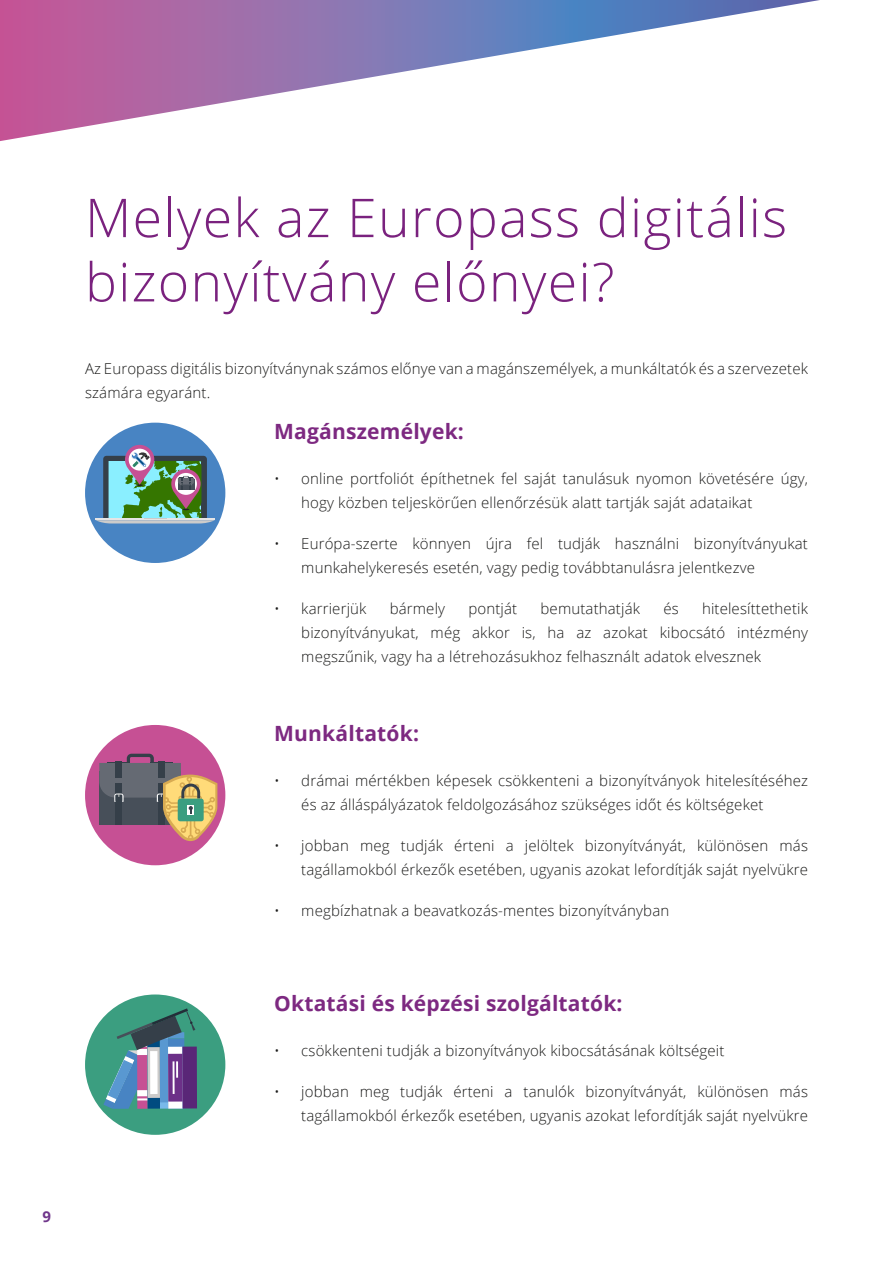
<style>
.page{position:relative;width:893px;height:1263px;background:#fff}
.page>*{position:absolute;margin:0;border:0;box-sizing:border-box;transform-origin:0 0}
.Page_Headings{font:300 53.55px/64.3px "Open Sans";letter-spacing:.025em;color:#7a227e}
.Sub_headings{font:700 21px "Open Sans";letter-spacing:.01em;color:#7d2981}
.Body{font:300 15px/24px "Open Sans";letter-spacing:.01em;color:#1b1b1a}
.t1{font:700 15px "Open Sans";color:#70368b}
</style>
<div class="page">
<svg style="left:0;top:0;width:820px;height:141px"></svg>
<div style="left:85px;top:423px;width:140px;height:140px;background:#4884c3;border-radius:50%"></div>
<div style="left:85px;top:725px;width:140px;height:140px;background:#c65094;border-radius:50%"></div>
<div style="left:85px;top:994px;width:140px;height:141px;background:#3b9e80;border-radius:50%"></div>
<svg style="left:96px;top:445px;width:119px;height:78px"></svg>
<svg style="left:99px;top:754px;width:118px;height:87px"></svg>
<div style="left:182px;top:1046px;width:15px;height:62px;background:#562f77"></div>
<svg style="left:103px;top:1008px;width:93px;height:101px"></svg>
<p class="Page_Headings" style="left:85px;top:184px;width:704px">Melyek az Europass digitális bizonyítvány előnyei?</p>
<p class="Body" style="left:85px;top:356px;width:724px">Az Europass digitális bizonyítványnak számos előnye van a magánszemélyek, a munkáltatók és a szervezetek számára egyaránt.</p>
<p class="Sub_headings" style="left:274px;top:416px;width:191px">Magánszemélyek:</p>
<p class="Body" style="left:301px;top:466px;width:508px;text-indent:-27px">• online portfoliót építhetnek fel saját tanulásuk nyomon követésére úgy, hogy közben teljeskörűen ellenőrzésük alatt tartják saját adataikat</p>
<p class="Body" style="left:301px;top:531px;width:508px;text-indent:-27px">• Európa-szerte könnyen újra fel tudják használni bizonyítványukat munkahelykeresés esetén, vagy pedig továbbtanulásra jelentkezve</p>
<p class="Body" style="left:274px;top:596px;width:94px">• karrierjük</p>
<p class="Body" style="left:390px;top:596px;width:57px">bármely</p>
<p class="Body" style="left:468px;top:596px;width:50px">pontját</p>
<p class="Body" style="left:541px;top:596px;width:101px">bemutathatják</p>
<p class="Body" style="left:663px;top:596px;width:17px">és</p>
<p class="Body" style="left:301px;top:596px;width:508px;text-align:justify;text-indent:401px">hitelesíttethetik bizonyítványukat, még akkor is, ha az azokat kibocsátó intézmény megszűnik, vagy ha a létrehozásukhoz felhasznált adatok elvesznek</p>
<p class="Sub_headings" style="left:274px;top:718px;width:146px">Munkáltatók:</p>
<p class="Body" style="left:301px;top:768px;width:508px;text-indent:-27px">• drámai mértékben képesek csökkenteni a bizonyítványok hitelesítéséhez és az álláspályázatok feldolgozásához szükséges időt és költségeket</p>
<p class="Body" style="left:274px;top:833px;width:535px;text-align:right">• jobban meg tudják érteni a jelöltek bizonyítványát, különösen más tagállamokból érkezők esetében, ugyanis azokat lefordítják saját nyelvükre</p>
<p class="Body" style="left:274px;top:898px;width:397px">• megbízhatnak a beavatkozás-mentes bizonyítványban</p>
<p class="Sub_headings" style="left:274px;top:988px;width:350px">Oktatási és képzési szolgáltatók:</p>
<p class="Body" style="left:274px;top:1038px;width:452px">• csökkenteni tudják a bizonyítványok kibocsátásának költségeit</p>
<p class="Body" style="left:274px;top:1079px;width:535px;text-align:right">• jobban meg tudják érteni a tanulók bizonyítványát, különösen más tagállamokból érkezők esetében, ugyanis azokat lefordítják saját nyelvükre</p>
<p class="t1" style="left:43px;top:1205px;width:10px">9</p>
</div>
